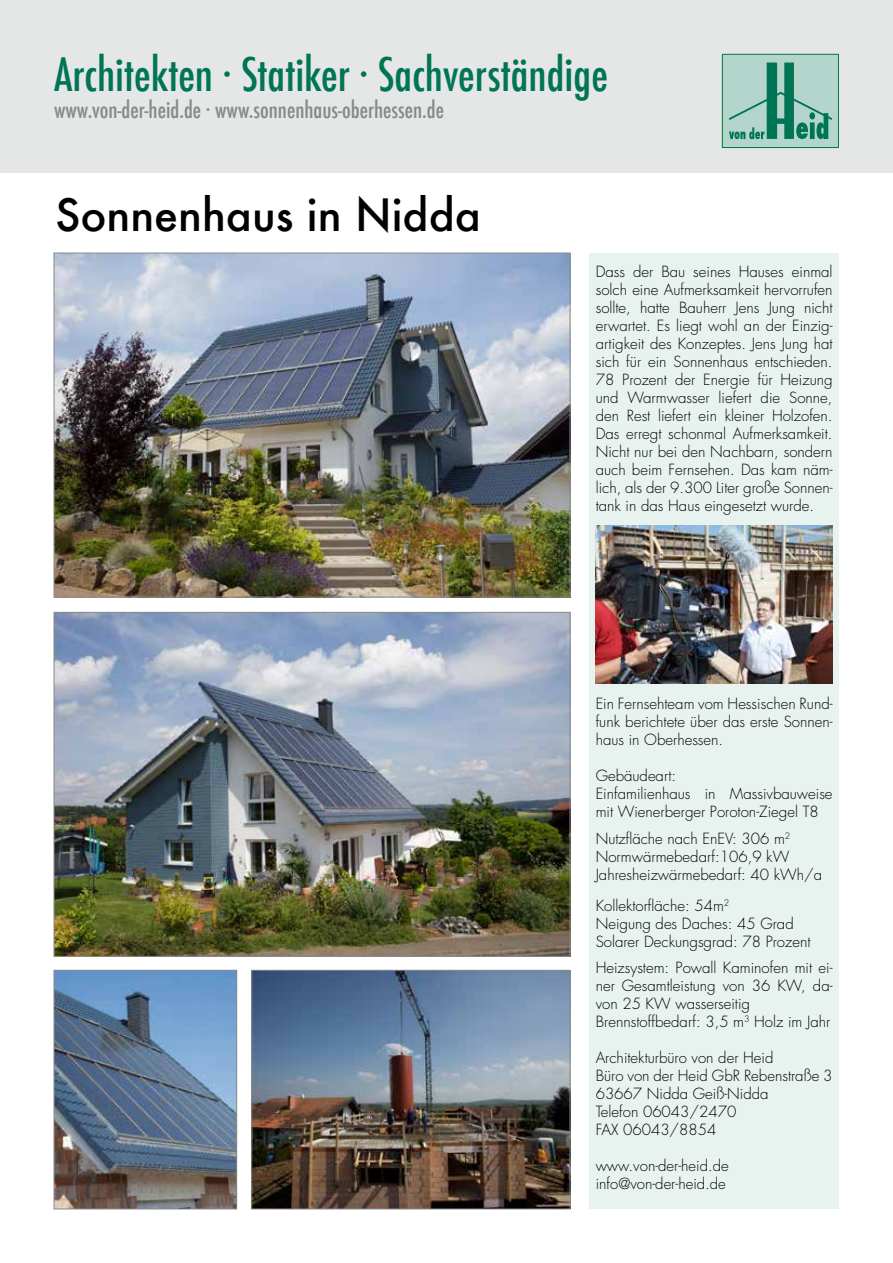
<style>
.page{position:relative;width:893px;height:1263px;background:#fff}
.page>*{position:absolute;margin:0;border:0;box-sizing:border-box;transform-origin:0 0}
.t1{font:500 condensed 45px "Futura";color:#007556}
.t2{font:500 43.5px "Futura";color:#000}
.t3{font:500 condensed 22.5px "Futura";color:#87888a}
.t4{font:300 15px/18px "Futura CE";color:#000}
</style>
<div class="page">
<div style="left:0;top:0;width:893px;height:172px;background:#e5e6e6"></div>
<div style="left:722px;top:54px;width:117px;height:94px;background:#b3d5cc"></div>
<svg style="left:728px;top:63px;width:105px;height:76px"></svg>
<div style="left:722px;top:54px;width:117px;height:94px;border:1px solid #007d40"></div>
<div style="left:589px;top:253px;width:250px;height:956px;background:#e8f3f0"></div>
<img style="left:56px;top:255px;width:512px;height:340px">
<img style="left:56px;top:614px;width:512px;height:341px">
<img style="left:56px;top:972px;width:179px;height:235px">
<div style="left:54px;top:970px;width:183px;height:239px;border:1px solid #898a8c"></div>
<img style="left:253px;top:972px;width:315px;height:235px">
<div style="left:251px;top:970px;width:319px;height:239px;border:1px solid #898a8c"></div>
<img style="left:596px;top:525px;width:237px;height:158px">
<h1 class="t1" style="left:54px;top:46px;width:555px">Architekten · Statiker · Sachverständige</h1>
<h3 class="t3" style="left:54px;top:96px;width:391px">www.von-der-heid.de · www.sonnenhaus-oberhessen.de</h3>
<h2 class="t2" style="left:55px;top:185px;width:427px">Sonnenhaus in Nidda</h2>
<p class="t4" style="left:596px;top:263px;width:238px;text-align:justify">Dass der Bau seines Hauses einmal solch eine Aufmerksamkeit hervorrufen sollte, hatte Bauherr Jens Jung nicht erwartet. Es liegt wohl an der Einzig&shy;artigkeit des Konzeptes. Jens Jung hat sich für ein Sonnenhaus entschieden.<br>78 Prozent der Energie für Heizung und Warmwasser liefert die Sonne, den Rest liefert ein kleiner Holzofen.<br>Das erregt schonmal Aufmerksamkeit.<br>Nicht nur bei den Nachbarn, sondern auch beim Fernsehen. Das kam näm&shy;lich, als der 9.300 Liter große Sonnen&shy;tank in das Haus eingesetzt wurde.</p>
<p class="t4" style="left:596px;top:695px;width:238px;text-align:justify">Ein Fernsehteam vom Hessischen Rund&shy;funk berichtete über das erste Sonnen&shy;haus in Oberhessen.</p>
<p class="t4" style="left:596px;top:767px;width:238px">Gebäudeart:<br>Einfamilienhaus in Massivbauweise mit Wienerberger Poroton-Ziegel T8</p>
<p class="t4" style="left:596px;top:829px;width:228px">Nutzfläche nach EnEV: 306 m<sup>2<br></sup>Normwärmebedarf:106,9 kW<br>Jahresheizwärmebedarf: 40 kWh/a</p>
<p class="t4" style="left:596px;top:896px;width:216px">Kollektorfläche: 54m<sup>2<br></sup>Neigung des Daches: 45 Grad<br>Solarer Deckungsgrad: 78 Prozent</p>
<p class="t4" style="left:596px;top:959px;width:238px">Heizsystem: Powall Kaminofen mit ei&shy;ner Gesamtleistung von 36 KW, da&shy;von 25 KW wasserseitig<br>Brennstoffbedarf: 3,5 m<sup>3</sup> Holz im Jahr</p>
<p class="t4" style="left:596px;top:1049px;width:238px">Architekturbüro von der Heid<br>Büro von der Heid GbR Rebenstraße 3<br>63667 Nidda Geiß-Nidda<br>Telefon 06043/2470<br>FAX 06043/8854</p>
<p class="t4" style="left:596px;top:1157px;width:135px">www.von-der-heid.de info@von-der-heid.de</p>
</div>
